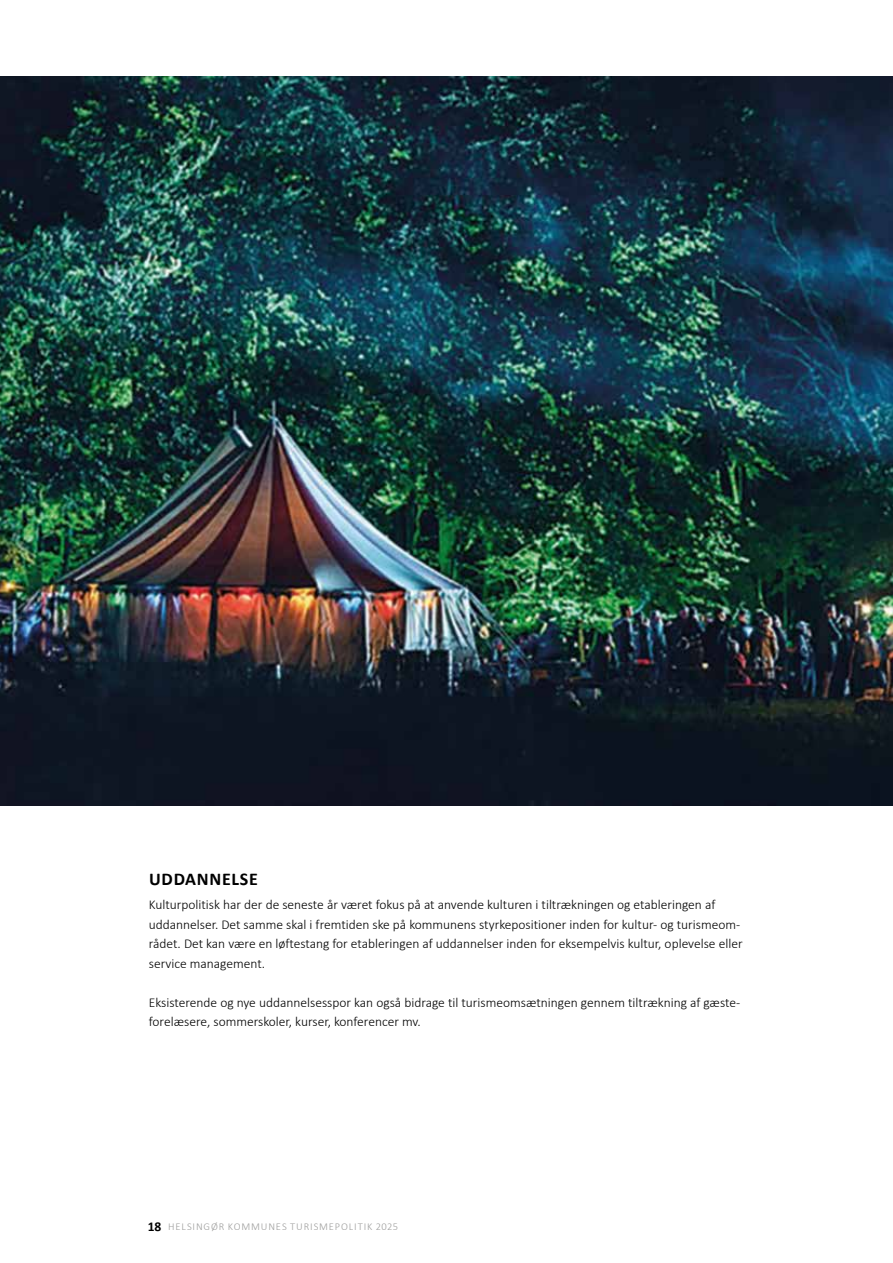
<style>
.page{position:relative;width:893px;height:1263px;background:#fff}
.page>*{position:absolute;margin:0;border:0;box-sizing:border-box;transform-origin:0 0}
.t1{font:700 18px "Calibri";letter-spacing:.04em;color:#000}
.t2{font:300 13.5px/19.5px "Calibri";color:#000}
.t3{font:300 10.5px "Calibri";letter-spacing:.08em;color:#9d9d9c}
.s1{font-weight:700;font-size:13.5px;color:#000}
</style>
<div class="page">
<img style="left:0;top:77px;width:893px;height:729px">
<p class="t1" style="left:149px;top:866px;width:110px">UDDANNELSE</p>
<p class="t2" style="left:149px;top:895px;width:595px">Kulturpolitisk har der de seneste år været fokus på at anvende kulturen i tiltrækningen og etableringen af uddannelser. Det samme skal i fremtiden ske på kommunens styrkepositioner inden for kultur- og turismeom&shy;rådet. Det kan være en løftestang for etableringen af uddannelser inden for eksempelvis kultur, oplevelse eller service management.</p>
<p class="t2" style="left:149px;top:992px;width:593px">Eksisterende og nye uddannelsesspor kan også bidrage til turismeomsætningen gennem tiltrækning af gæste&shy;forelæsere, sommerskoler, kurser, konferencer mv.</p>
<p class="t3" style="left:148px;top:1220px;width:252px"><span class="s1">18</span> HELSINGØR KOMMUNES TURISMEPOLITIK 2025</p>
</div>
